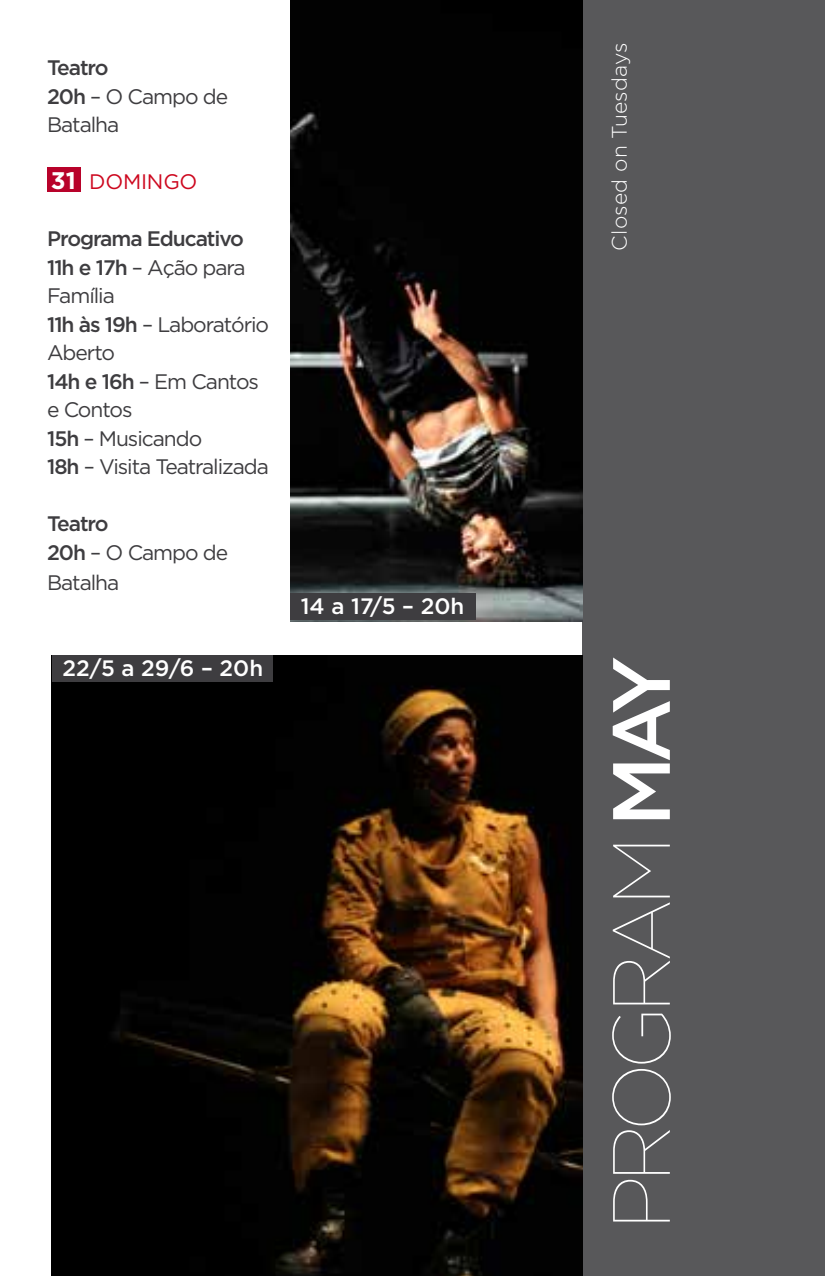
<style>
.page{position:relative;width:825px;height:1276px;background:#fff}
.page>*{position:absolute;margin:0;border:0;box-sizing:border-box;transform-origin:0 0}
.t1{font:100 81px "Gotham";letter-spacing:-.08em;color:#fff}
.t2{font:500 22.2px "Gotham";color:#fff}
.t3{font:21px/28.5px "Gotham";letter-spacing:-.05em;color:#3e3d40}
.t4{font:300 21px "Gotham";letter-spacing:.01em;color:#fff}
.t5{font:21px "Gotham";letter-spacing:-.01em;color:#cd071e}
.s1{font-weight:500}
.s2{font-weight:700;font-size:24px;color:#fff}
</style>
<div class="page">
<div style="left:583px;top:0;width:242px;height:1276px;background:#58585a"></div>
<div style="left:47px;top:168px;width:33px;height:24px;background:#b8022a"></div>
<img style="left:52px;top:655px;width:531px;height:621px">
<img style="left:290px;top:0;width:293px;height:621px">
<div style="left:52px;top:655px;width:220px;height:26px;background:#3e3d40"></div>
<div style="left:290px;top:593px;width:185px;height:26px;background:#3e3d40"></div>
<p class="t3" style="left:47px;top:53px;width:182px"><span class="s1">Teatro<br>20h</span> – O Campo de<br>Batalha</p>
<p class="t5" style="left:51px;top:170px;width:148px"><span class="s2">31</span> DOMINGO</p>
<p class="t3" style="left:47px;top:224px;width:224px"><span class="s1">Programa Educativo<br>11h e 17h</span> – Ação para<br>Família<br><span class="s1">11h às 19h</span> – Laboratório<br>Aberto<br><span class="s1">14h e 16h</span> – Em Cantos e Contos<br><span class="s1">15h</span> – Musicando<br><span class="s1">18h</span> – Visita Teatralizada</p>
<p class="t3" style="left:47px;top:509px;width:182px;line-height:29.4px"><span class="s1">Teatro<br>20h</span> – O Campo de<br>Batalha</p>
<p class="t2" style="left:63px;top:656px;width:202px">22/5 a 29/6 – 20h</p>
<p class="t2" style="left:301px;top:594px;width:165px">14 a 17/5 – 20h</p>
<p class="t4" style="left:608px;top:251px;width:210px;rotate:-90deg">Closed on Tuesdays</p>
<h1 class="t1" style="left:598px;top:1229px;width:575px;rotate:-90deg">PROGRAM <span class="s1">MAY</span></h1>
</div>
